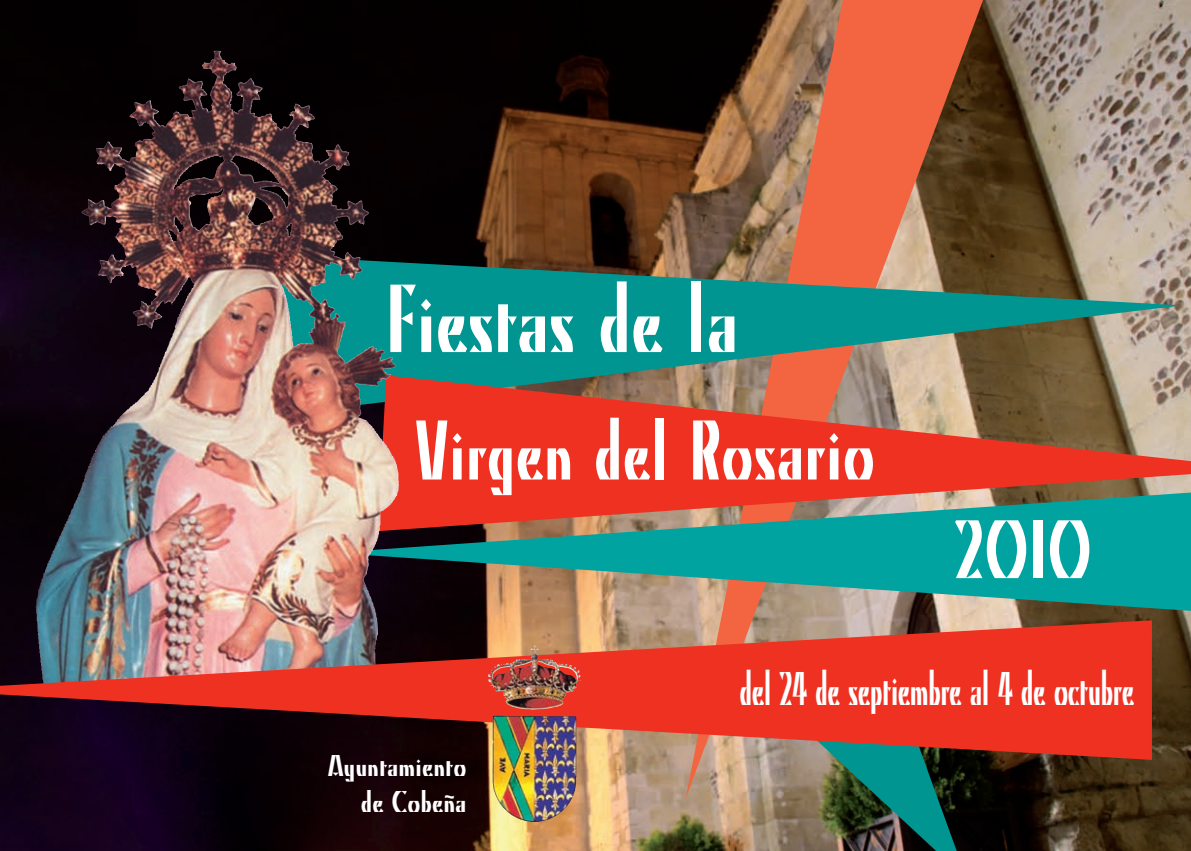
<style>
.page{position:relative;width:1191px;height:851px;background:#fff}
.page>*{position:absolute;margin:0;border:0;box-sizing:border-box;transform-origin:0 0}
.t1{font:96px "Kino";color:#fff;scale:.89 1}
.t2{font:84px "Kino";color:#fff;scale:.89 1}
.t3{font:48px "Kino";letter-spacing:-.02em;color:#fff;scale:.7 1}
.t4{font:30px/35.8px "Kino";color:#fff;text-align:right}
</style>
<div class="page">
<img style="left:0;top:0;width:1191px;height:850px">
<img style="left:729px;top:798px;width:238px;height:52px">
<svg style="left:685px;top:0;width:308px;height:798px;background:#965d41"></svg>
<img style="left:226px;top:253px;width:956px;height:168px">
<svg style="left:378px;top:375px;width:813px;height:115px;background:#cc523e"></svg>
<svg style="left:332px;top:490px;width:859px;height:122px;background:#588478"></svg>
<img style="left:220px;top:51px;width:53px;height:69px">
<img style="left:0;top:620px;width:1152px;height:139px">
<img style="left:496px;top:659px;width:84px;height:50px">
<h1 class="t1" style="left:385px;top:281px;width:398px">Fiestas de la</h1>
<h2 class="t2" style="left:415px;top:417px;width:518px">Virgen del Rosario</h2>
<h2 class="t2" style="left:954px;top:516px;width:156px">2010</h2>
<p class="t4" style="left:328px;top:749px;width:140px">Ayuntamiento de Cobeña</p>
<p class="t3" style="left:739px;top:669px;width:565px">del 24 de septiembre al 4 de octubre</p>
</div>
